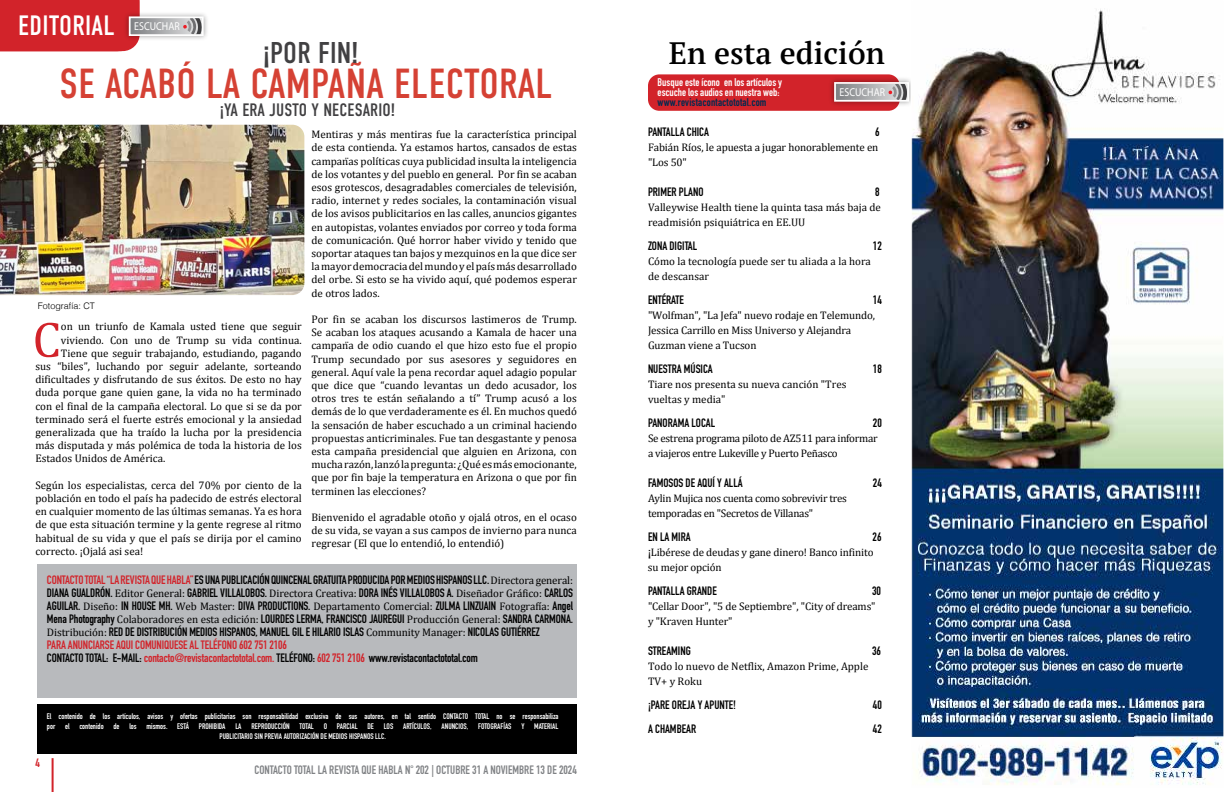
<style>
.page{position:relative;width:1224px;height:792px;background:#fff}
.page>*{position:absolute;margin:0;border:0;box-sizing:border-box;transform-origin:0 0}
.t1{font:50.6px "Cambria";color:#d2232a}
.t2{font:42px "DIN Condensed";letter-spacing:.01em;color:#d54134}
.t3{font:600 31px "PT Serif Pro";color:#000}
.t4{font:30px "DIN Condensed";letter-spacing:.01em;color:#414042}
.t5{font:28px "DIN Condensed";letter-spacing:.01em;color:#fff}
.t6{font:18px "DIN Condensed";letter-spacing:.01em;color:#414042}
.t7{font:700 12px/13px "DIN Condensed";letter-spacing:-.01em;color:#000}
.t8{font:700 12px "DIN Condensed";color:#808285}
.t9{font:700 12px "DIN Condensed";color:#d2232a}
.t10{font:11.4px "Myriad Pro";color:#fff;scale:.86 1}
.t11{font:11px/13.2px "Cambria";color:#000}
.t12{font:11px/15px "Cambria";letter-spacing:-.025em;color:#000}
.t13{font:700 11px/10px "DIN Condensed";color:#fff}
.t14{font:700 11px "DIN Condensed";letter-spacing:.02em;color:#002a50}
.t15{font:300 9px "Helvetica";color:#000}
.t16{font:700 8px/9.6px "DIN Condensed";color:#fff;text-align:center}
.s1{color:#d2232a}
.s2{font-family:"Cambria";font-weight:400;font-size:11px}
.s3{font-family:"DIN Condensed";font-weight:700;font-size:12px}
</style>
<div class="page">
<hr style="left:52px;top:758px;width:2px;height:34px;background:#d2232a">
<div style="left:648px;top:74px;width:252px;height:37px;background:#d2232a;border-radius:11px"></div>
<div style="left:37px;top:704px;width:540px;height:50px;background:#000"></div>
<div style="left:37px;top:564px;width:540px;height:133px;background:#b8babd"></div>
<div style="left:123px;top:11px;width:86px;height:31px;background:#000;opacity:.39"></div>
<svg style="left:0;top:0;width:202px;height:51px"></svg>
<div style="left:129px;top:16px;width:75px;height:20px;border:2px solid #fff"></div>
<div style="left:829px;top:77px;width:85px;height:30px;background:#000;opacity:.39"></div>
<svg style="left:837px;top:85px;width:69px;height:14px"></svg>
<div style="left:834px;top:82px;width:75px;height:20px;border:2px solid #fff"></div>
<img style="left:912px;top:9px;width:312px;height:776px">
<img style="left:0;top:125px;width:304px;height:170px">
<h3 class="t5" style="left:18px;top:10px;width:98px">EDITORIAL</h3>
<p class="t10" style="left:134px;top:20px;width:54px">ESCUCHAR</p>
<h3 class="t4" style="left:264px;top:36px;width:96px">¡POR FIN!</h3>
<h2 class="t2" style="left:60px;top:60px;width:495px">SE ACABÓ LA CAMPAÑA ELECTORAL</h2>
<h3 class="t6" style="left:220px;top:100px;width:176px">¡YA ERA JUSTO Y NECESARIO!</h3>
<p class="t15" style="left:38px;top:298px;width:59px">Fotografía: CT</p>
<h1 class="t1" style="left:33px;top:309px;width:30px">C</h1>
<p class="t11" style="left:61px;top:320px;width:242px">on un triunfo de Kamala usted tiene que seguir</p>
<p class="t11" style="left:61px;top:333px;width:242px">viviendo. Con uno de Trump su vida continua.</p>
<p class="t11" style="left:61px;top:347px;width:242px">Tiene que seguir trabajando, estudiando, pagando</p>
<p class="t11" style="left:35px;top:360px;width:268px">sus “biles”, luchando por seguir adelante, sorteando</p>
<p class="t11" style="left:35px;top:373px;width:268px">dificultades y disfrutando de sus éxitos. De esto no hay</p>
<p class="t11" style="left:35px;top:386px;width:268px">duda porque gane quien gane, la vida no ha terminado</p>
<p class="t11" style="left:35px;top:399px;width:268px">con el final de la campaña electoral. Lo que si se da por</p>
<p class="t11" style="left:35px;top:413px;width:268px">terminado será el fuerte estrés emocional y la ansiedad</p>
<p class="t11" style="left:35px;top:426px;width:268px">generalizada que ha traído la lucha por la presidencia</p>
<p class="t11" style="left:35px;top:439px;width:268px">más disputada y más polémica de toda la historia de los</p>
<p class="t11" style="left:35px;top:452px;width:132px">Estados Unidos de América.</p>
<p class="t11" style="left:35px;top:479px;width:268px;text-align:justify">Según los especialistas, cerca del 70% por ciento de la población en todo el país ha padecido de estrés electoral en cualquier momento de las últimas semanas. Ya es hora de que esta situación termine y la gente regrese al ritmo habitual de su vida y que el país se dirija por el camino correcto. ¡Ojalá asi sea!</p>
<p class="t11" style="left:311px;top:128px;width:267px;text-align:justify">Mentiras y más mentiras fue la característica principal de esta contienda. Ya estamos hartos, cansados de estas campan̈as políticas cuya publicidad insulta la inteligencia de los votantes y del pueblo en general. Por fin se acaban esos grotescos, desagradables comerciales de televisión, radio, internet y redes sociales, la contaminación visual de los avisos publicitarios en las calles, anuncios gigantes en autopistas, volantes enviados por correo y toda forma de comunicación. Qué horror haber vivido y tenido que soportar ataques tan bajos y mezquinos en la que dice ser la mayor democracia del mundo y el país más desarrollado del orbe. Si esto se ha vivido aquí, qué podemos esperar de otros lados.</p>
<p class="t11" style="left:311px;top:313px;width:267px;text-align:justify">Por fin se acaban los discursos lastimeros de Trump.<br>Se acaban los ataques acusando a Kamala de hacer una campan̈a de odio cuando el que hizo esto fue el propio Trump secundado por sus asesores y seguidores en general. Aquí vale la pena recordar aquel adagio popular que dice que “cuando levantas un dedo acusador, los otros tres te están señalando a tí” Trump acusó a los demás de lo que verdaderamente es él. En muchos quedó la sensación de haber escuchado a un criminal haciendo propuestas anticriminales. Fue tan desgastante y penosa esta campaña presidencial que alguien en Arizona, con mucha razón, lanzó la pregunta: ¿Qué es más emocionante, que por fin baje la temperatura en Arizona o que por fin terminen las elecciones?</p>
<p class="t11" style="left:311px;top:511px;width:267px;text-align:justify">Bienvenido el agradable otoño y ojalá otros, en el ocaso de su vida, se vayan a sus campos de invierno para nunca regresar (El que lo entendió, lo entendió)</p>
<p class="t7" style="left:47px;top:573px;width:528px"><span class="s1">CONTACTO TOTAL “LA REVISTA QUE HABLA”</span> ES UNA PUBLICACIÓN QUINCENAL GRATUITA PRODUCIDA POR MEDIOS HISPANOS LLC. <span class="s2">Directora general:<br></span>DIANA GUALDRÓN. <span class="s2">Editor General:</span> GABRIEL VILLALOBOS. <span class="s2">Directora Creativa:</span> DORA INÉS VILLALOBOS A. <span class="s2">Diseñador Gráfico:</span> CARLOS AGUILAR. <span class="s2">Diseño:</span> IN HOUSE MH. <span class="s2">Web Master:</span> DIVA PRODUCTIONS. <span class="s2">Departamento Comercial:</span> ZULMA LINZUAIN <span class="s2">Fotografía:</span> Angel Mena Photography <span class="s2">Colaboradores en esta edición:</span> LOURDES LERMA, FRANCISCO JAUREGUI <span class="s2">Producción General:</span> SANDRA CARMONA.<br><span class="s2">Distribución:</span> RED DE DISTRIBUCIÓN MEDIOS HISPANOS, MANUEL GIL E HILARIO ISLAS <span class="s2">Community Manager:</span> NICOLAS GUTIÉRREZ<br><span class="s1">PARA ANUNCIARSE AQUI COMUNIQUESE AL TELÉFONO 602 751 2106<br></span>CONTACTO TOTAL: E-MAIL: <span class="s1">contacto@revistacontactototal.com.</span> TELÉFONO: <span class="s1">602 751 2106</span> www.revistacontactototal.com</p>
<p class="t16" style="left:47px;top:712px;width:513px">El contenido de los artículos, avisos y ofertas publicitarias son responsabilidad exclusiva de sus autores, en tal sentido CONTACTO TOTAL no se responsabiliza por el contenido de los mismos. ESTÁ PROHIBIDA LA REPRODUCCIÓN TOTAL O PARCIAL DE LOS ARTÍCULOS, ANUNCIOS, FOTOGRAFÍAS Y MATERIAL<br>PUBLICITARIO SIN PREVIA AUTORIZACIÓN DE MEDIOS HISPANOS LLC.</p>
<p class="t9" style="left:35px;top:754px;width:6px">4</p>
<p class="t8" style="left:254px;top:762px;width:324px">CONTACTO TOTAL LA REVISTA QUE HABLA N° 202 | OCTUBRE 31 A NOVIEMBRE 13 DE 2024</p>
<h3 class="t3" style="left:669px;top:32px;width:218px">En esta edición</h3>
<p class="t13" style="left:658px;top:77px;width:126px">Busque este ícono en los artículos y escuche los audios en nuestra web:</p>
<p class="t14" style="left:658px;top:95px;width:110px">www.revistacontactototal.com</p>
<p class="t10" style="left:840px;top:85px;width:54px">ESCUCHAR</p>
<p class="t7" style="left:648px;top:125px;width:63px">PANTALLA CHICA</p>
<p class="t7" style="left:875px;top:125px;width:6px">6</p>
<p class="t11" style="left:648px;top:140px;width:232px;line-height:15px">Fabián Ríos, le apuesta a jugar honorablemente en "Los 50"</p>
<p class="t7" style="left:648px;top:185px;width:57px">PRIMER PLANO</p>
<p class="t7" style="left:875px;top:185px;width:6px">8</p>
<p class="t11" style="left:648px;top:200px;width:234px;line-height:15px">Valleywise Health tiene la quinta tasa más baja de readmisión psiquiátrica en EE.UU</p>
<p class="t7" style="left:648px;top:239px;width:51px">ZONA DIGITAL</p>
<p class="t7" style="left:873px;top:239px;width:10px">12</p>
<p class="t11" style="left:648px;top:254px;width:225px;line-height:15px">Cómo la tecnología puede ser tu aliada a la hora de descansar</p>
<p class="t7" style="left:648px;top:293px;width:37px">ENTÉRATE</p>
<p class="t7" style="left:873px;top:293px;width:10px">14</p>
<p class="t11" style="left:648px;top:308px;width:229px;line-height:15px">"Wolfman", "La Jefa" nuevo rodaje en Telemundo,<br>Jessica Carrillo en Miss Universo y Alejandra<br>Guzman viene a Tucson</p>
<p class="t7" style="left:648px;top:362px;width:66px">NUESTRA MÚSICA</p>
<p class="t7" style="left:873px;top:362px;width:10px">18</p>
<p class="t11" style="left:648px;top:377px;width:200px;line-height:15px">Tiare nos presenta su nueva canción "Tres vueltas y media"</p>
<p class="t7" style="left:648px;top:416px;width:69px">PANORAMA LOCAL</p>
<p class="t7" style="left:873px;top:416px;width:10px">20</p>
<p class="t12" style="left:648px;top:431px;width:231px">Se estrena programa piloto de AZ511 para informar a viajeros entre Lukeville y Puerto Peñasco</p>
<p class="t7" style="left:648px;top:476px;width:96px">FAMOSOS DE AQUÍ Y ALLÁ</p>
<p class="t7" style="left:873px;top:476px;width:10px">24</p>
<p class="t12" style="left:648px;top:491px;width:201px">Aylin Mujica nos cuenta como sobrevivir tres temporadas en "Secretos de Villanas"</p>
<p class="t7" style="left:648px;top:530px;width:44px">EN LA MIRA</p>
<p class="t7" style="left:873px;top:530px;width:10px">26</p>
<p class="t11" style="left:648px;top:545px;width:227px;line-height:15px"><span class="s3">¡</span>Libérese de deudas y gane dinero! Banco infinito su mejor opción</p>
<p class="t7" style="left:648px;top:584px;width:70px">PANTALLA GRANDE</p>
<p class="t7" style="left:872px;top:584px;width:10px">30</p>
<p class="t11" style="left:648px;top:599px;width:229px;line-height:15px">"Cellar Door", "5 de Septiembre", "City of dreams" y "Kraven Hunter"</p>
<p class="t7" style="left:648px;top:644px;width:44px">STREAMING</p>
<p class="t7" style="left:872px;top:644px;width:10px">36</p>
<p class="t11" style="left:648px;top:659px;width:222px;line-height:15px">Todo lo nuevo de Netflix, Amazon Prime, Apple<br>TV+ y Roku</p>
<p class="t7" style="left:648px;top:698px;width:90px">¡PARE OREJA Y APUNTE!</p>
<p class="t7" style="left:873px;top:698px;width:10px">40</p>
<p class="t7" style="left:648px;top:722px;width:50px">A CHAMBEAR</p>
<p class="t7" style="left:873px;top:722px;width:10px">42</p>
</div>
